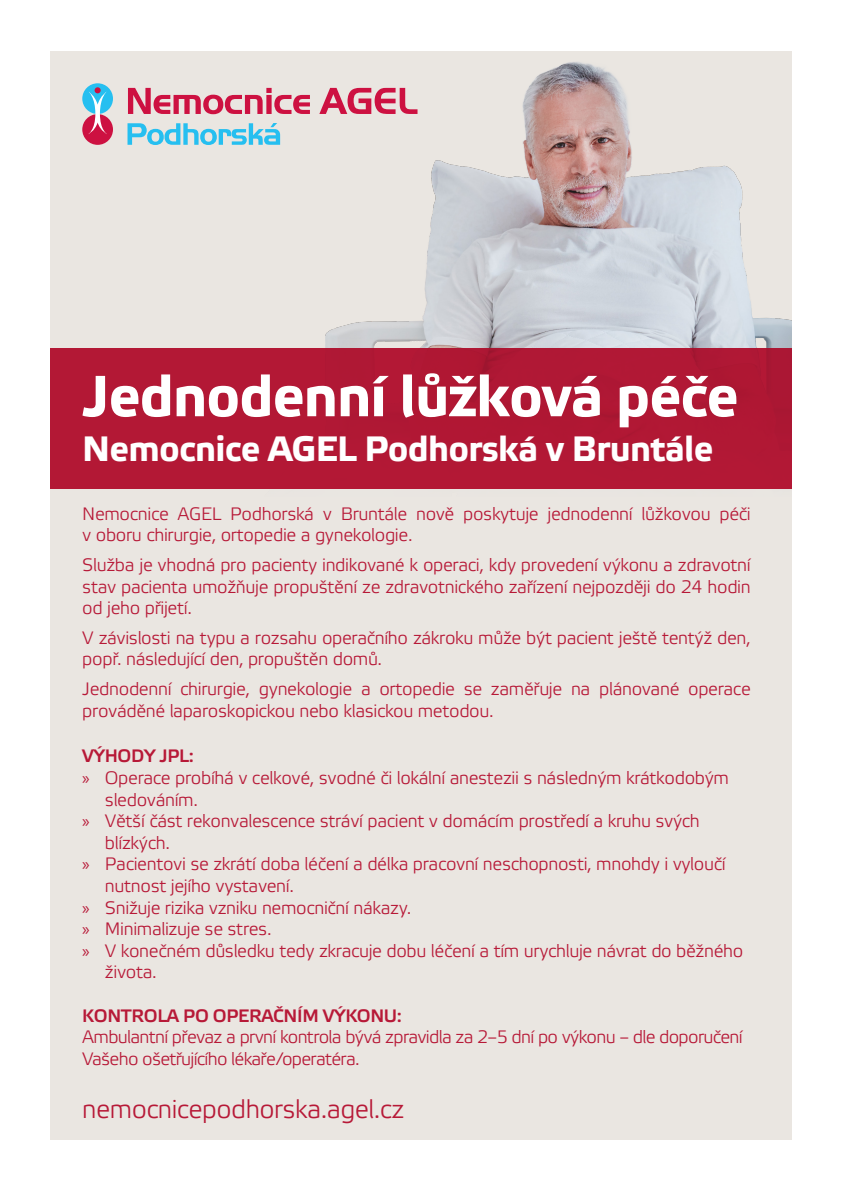
<style>
.page{position:relative;width:842px;height:1191px;background:#fff}
.page>*{position:absolute;margin:0;border:0;box-sizing:border-box;transform-origin:0 0}
.t1{font:700 57.9px "Etelka Text Pro";letter-spacing:-.02em;color:#fff}
.t2{font:700 35.2px "Etelka Text Pro";letter-spacing:-.02em;color:#fff}
.t3{font:26px "Elektra Light Pro";letter-spacing:-.02em;color:#b71937}
.t4{font:18px/21.6px "Elektra Light Pro";letter-spacing:-.02em;color:#b71937}
.t5{font:18px/21.6px "Elektra Light Pro";letter-spacing:-.04em;color:#b71937}
.t6{font:700 18px "Elektra Light Pro";letter-spacing:-.02em;color:#b71937}
.s1{font-family:"Myriad Pro"}
</style>
<div class="page">
<div style="left:50px;top:51px;width:742px;height:1089px;background:#eae6e1"></div>
<svg style="left:128px;top:88px;width:94px;height:26px"></svg>
<svg style="left:127px;top:123px;width:95px;height:22px"></svg>
<div style="left:82px;top:83px;width:31px;height:31px;background:#26bff0;border-radius:50%"></div>
<div style="left:82px;top:114px;width:31px;height:31px;background:#cd1141;border-radius:50%"></div>
<svg style="left:88px;top:87px;width:19px;height:47px"></svg>
<img style="left:222px;top:62px;width:569px;height:427px">
<div style="left:50px;top:348px;width:742px;height:140px;background:#b71937"></div>
<p class="t1" style="left:82px;top:364px;width:658px">Jednodenní lůžková péče</p>
<p class="t2" style="left:82px;top:429px;width:632px">Nemocnice AGEL Podhorská v Bruntále</p>
<p class="t4" style="left:82px;top:503px;width:670px">Nemocnice AGEL Podhorská v Bruntále nově poskytuje jednodenní lůžkovou péči v oboru chirurgie, ortopedie a gynekologie.</p>
<p class="t4" style="left:82px;top:554px;width:670px;text-align:justify">Služba je vhodná pro pacienty indikované k operaci, kdy provedení výkonu a zdravotní stav pacienta umožňuje propuštění ze zdravotnického zařízení nejpozději do 24 hodin od jeho přijetí.</p>
<p class="t4" style="left:82px;top:627px;width:670px">V závislosti na typu a rozsahu operačního zákroku může být pacient ještě tentýž den, popř. následující den, propuštěn domů.</p>
<p class="t4" style="left:82px;top:678px;width:670px">Jednodenní chirurgie, gynekologie a ortopedie se zaměřuje na plánované operace prováděné laparoskopickou nebo klasickou metodou.</p>
<p class="t6" style="left:82px;top:746px;width:113px">VÝHODY JPL:</p>
<p class="t4" style="left:105px;top:767px;width:626px;text-indent:-23px"><span class="s1">»</span> Operace probíhá v celkové, svodné či lokální anestezii s následným krátkodobým sledováním.</p>
<p class="t4" style="left:105px;top:810px;width:596px;text-indent:-23px"><span class="s1">»</span> Větší část rekonvalescence stráví pacient v domácím prostředí a kruhu svých blízkých.</p>
<p class="t4" style="left:105px;top:854px;width:622px;text-indent:-23px"><span class="s1">»</span> Pacientovi se zkrátí doba léčení a délka pracovní neschopnosti, mnohdy i vyloučí nutnost jejího vystavení.</p>
<p class="t4" style="left:82px;top:897px;width:331px"><span class="s1">»</span> Snižuje rizika vzniku nemocniční nákazy.</p>
<p class="t4" style="left:82px;top:918px;width:191px"><span class="s1">»</span> Minimalizuje se stres.</p>
<p class="t4" style="left:105px;top:940px;width:640px;text-indent:-23px"><span class="s1">»</span> V konečném důsledku tedy zkracuje dobu léčení a tím urychluje návrat do běžného života.</p>
<p class="t6" style="left:82px;top:1005px;width:321px">KONTROLA PO OPERAČNÍM VÝKONU:</p>
<p class="t5" style="left:82px;top:1026px;width:662px">Ambulantní převaz a první kontrola bývá zpravidla za 2–5 dní po výkonu – dle doporučení<br>Vašeho ošetřujícího lékaře/operatéra.</p>
<p class="t3" style="left:82px;top:1094px;width:323px">nemocnicepodhorska.agel.cz</p>
</div>
